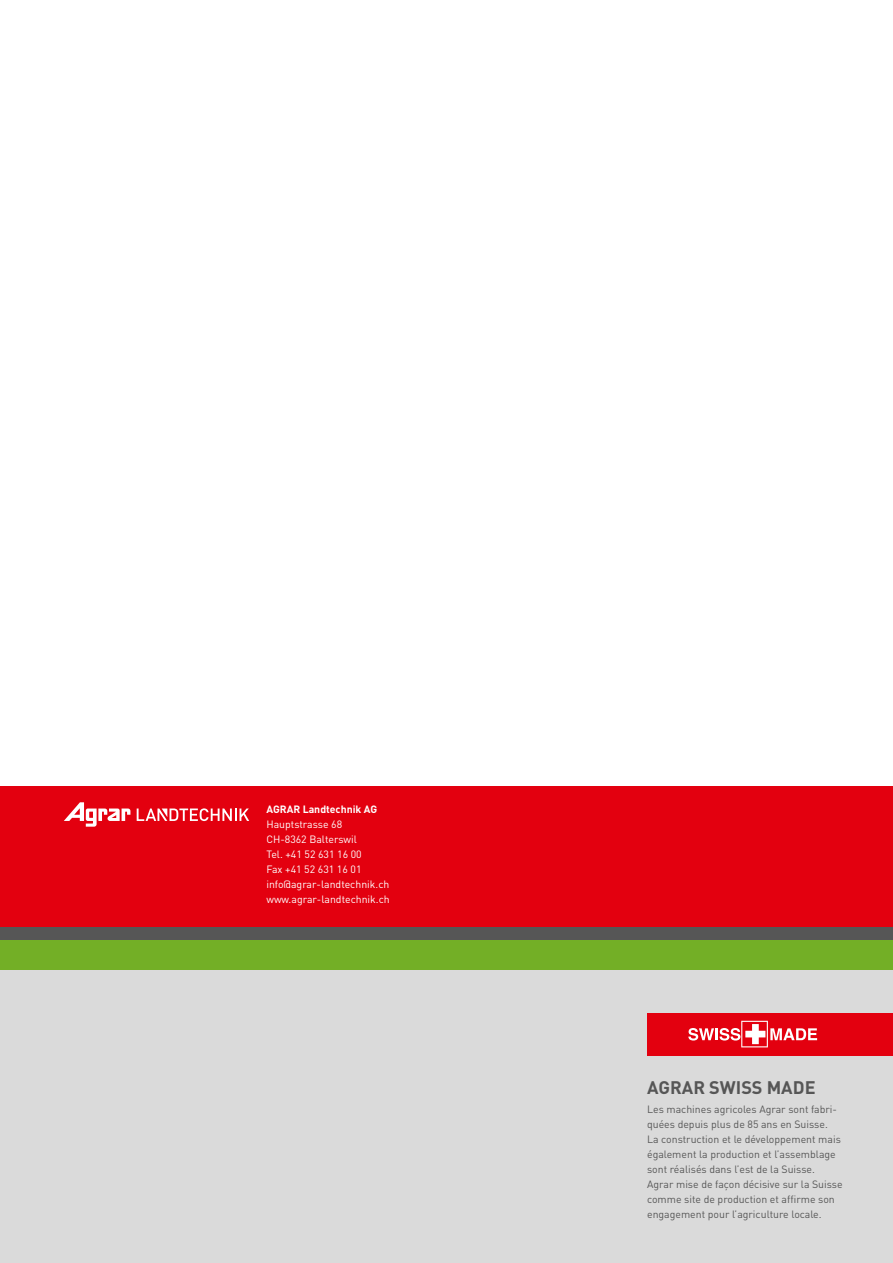
<style>
.page{position:relative;width:893px;height:1263px;background:#fff}
.page>*{position:absolute;margin:0;border:0;box-sizing:border-box;transform-origin:0 0}
.t1{font:700 18px "DIN";color:#565656}
.t2{font:10.5px/15px "DIN";color:#565656}
.t3{font:10.5px/15px "DIN";color:#fff}
.t4{font:700 10.5px "DIN";color:#fff}
</style>
<div class="page">
<div style="left:0;top:787px;width:893px;height:140px;background:#e3000f"></div>
<div style="left:0;top:969px;width:893px;height:294px;background:#dadada"></div>
<div style="left:0;top:927px;width:893px;height:28px;background:#565656"></div>
<div style="left:0;top:940px;width:893px;height:29px;background:#73af26"></div>
<div style="left:647px;top:1013px;width:246px;height:42px;background:#e3000f"></div>
<svg style="left:688px;top:1021px;width:129px;height:26px"></svg>
<svg style="left:64px;top:802px;width:66px;height:25px"></svg>
<svg style="left:137px;top:808px;width:112px;height:13px"></svg>
<p class="t4" style="left:266px;top:802px;width:112px">AGRAR Landtechnik AG</p>
<p class="t3" style="left:266px;top:817px;width:125px">Hauptstrasse 68<br>CH-8362 Balterswil<br>Tel. +41 52 631 16 00<br>Fax +41 52 631 16 01 info@agrar-landtechnik.ch www.agrar-landtechnik.ch</p>
<h1 class="t1" style="left:647px;top:1075px;width:170px">AGRAR SWISS MADE</h1>
<p class="t2" style="left:647px;top:1102px;width:197px">Les machines agricoles Agrar sont fabri&shy;quées depuis plus de 85 ans en Suisse.<br>La construction et le développement mais également la production et l’assemblage sont réalisés dans l’est de la Suisse.<br>Agrar mise de façon décisive sur la Suisse comme site de production et affirme son engagement pour l’agriculture locale.</p>
</div>
